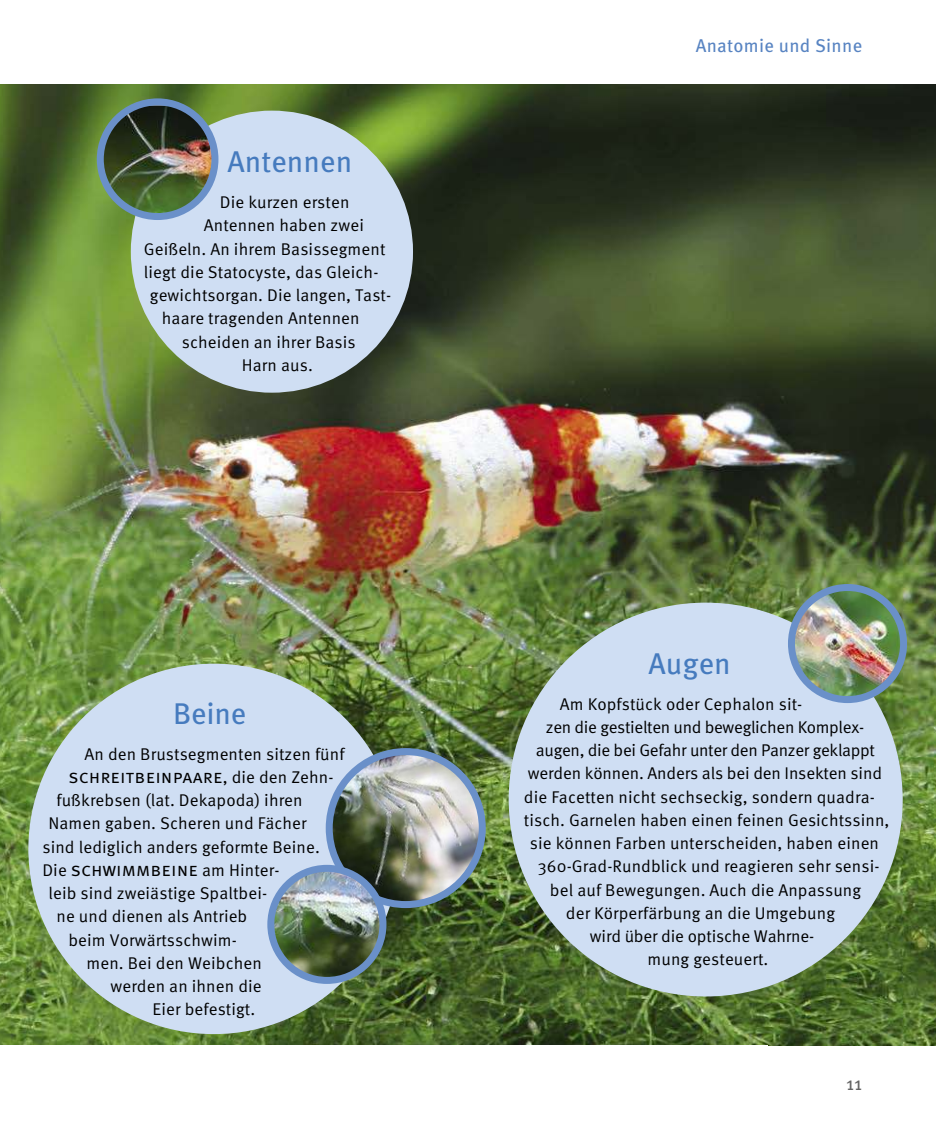
<style>
.page{position:relative;width:936px;height:1134px;background:#fff}
.page>*{position:absolute;margin:0;border:0;box-sizing:border-box;transform-origin:0 0}
.t1{font:30px "Meta OT";color:#467bbe}
.t2{font:19px "Meta OT Norm";color:#000}
.t3{font:18.4px "Meta OT";letter-spacing:.015em;color:#5884c2}
.t4{font:18.4px "Meta OT";color:#636363}
.t5{font:17px "Meta OT Norm";letter-spacing:.005em;color:#000}
.t6{font:17px "Meta OT Norm";letter-spacing:-.02em;color:#000}
.s1{font-size:17px}
.s2{font-size:19px}
</style>
<div class="page">
<img style="left:0;top:84px;width:935px;height:961px">
<div style="left:508px;top:603px;width:394px;height:393px;background:#cfdef3;border-radius:50%"></div>
<img style="left:791px;top:587px;width:112px;height:112px;border-radius:56px">
<div style="left:787px;top:584px;width:120px;height:119px;border:7px solid #6a90c9;border-radius:50%"></div>
<div style="left:131px;top:111px;width:282px;height:282px;background:#cfdef3;border-radius:50%"></div>
<img style="left:102px;top:105px;width:113px;height:111px">
<div style="left:97px;top:98px;width:121px;height:122px;border:7px solid #6a90c9;border-radius:50%"></div>
<div style="left:28px;top:664px;width:371px;height:370px;background:#cfdef3;border-radius:50%"></div>
<img style="left:329px;top:751px;width:153px;height:153px">
<div style="left:326px;top:748px;width:159px;height:160px;border:7px solid #6a90c9;border-radius:50%"></div>
<img style="left:271px;top:868px;width:112px;height:112px;border-radius:56px">
<div style="left:267px;top:865px;width:119px;height:119px;border:7px solid #6a90c9;border-radius:50%"></div>
<h1 class="t1" style="left:227px;top:150px;width:126px">Antennen</h1>
<p class="t5" style="left:220px;top:195px;width:131px">Die kurzen ersten</p>
<p class="t5" style="left:204px;top:218px;width:161px">Antennen haben zwei</p>
<p class="t5" style="left:144px;top:241px;width:243px">Geißeln. An ihrem Basissegment</p>
<p class="t5" style="left:144px;top:265px;width:236px">liegt die Statocyste, das Gleich-</p>
<p class="t5" style="left:150px;top:288px;width:243px">gewichtsorgan. Die langen, Tast-</p>
<p class="t5" style="left:162px;top:311px;width:199px">haare tragenden Antennen</p>
<p class="t5" style="left:182px;top:334px;width:175px">scheiden an ihrer Basis</p>
<p class="t5" style="left:242px;top:358px;width:72px">Harn aus.</p>
<h1 class="t1" style="left:173px;top:702px;width:74px">Beine</h1>
<p class="t5" style="left:84px;top:746px;width:261px">An den Brustsegmenten sitzen fünf</p>
<p class="t2" style="left:68px;top:768px;width:266px">schreitbeinpaare<span class="s1">, die den Zehn-</span></p>
<p class="t5" style="left:56px;top:793px;width:248px">fußkrebsen (lat. Dekapoda) ihren</p>
<p class="t5" style="left:48px;top:816px;width:260px">Namen gaben. Scheren und Fächer</p>
<p class="t5" style="left:42px;top:839px;width:279px">sind lediglich anders geformte Beine.</p>
<p class="t5" style="left:42px;top:863px;width:239px">Die <span class="s2">schwimmbeine</span> am Hinter-</p>
<p class="t5" style="left:48px;top:886px;width:220px">leib sind zweiästige Spaltbei-</p>
<p class="t5" style="left:56px;top:909px;width:192px">ne und dienen als Antrieb</p>
<p class="t5" style="left:68px;top:932px;width:170px">beim Vorwärtsschwim -</p>
<p class="t5" style="left:86px;top:956px;width:177px">men. Bei den Weibchen</p>
<p class="t5" style="left:110px;top:979px;width:153px">werden an ihnen die</p>
<p class="t5" style="left:152px;top:1002px;width:104px">Eier be festigt.</p>
<p class="t3" style="left:695px;top:39px;width:168px">Anatomie und Sinne</p>
<h1 class="t1" style="left:648px;top:652px;width:84px">Augen</h1>
<p class="t5" style="left:560px;top:696px;width:244px">Am Kopfstück oder Cephalon sit-</p>
<p class="t6" style="left:546px;top:720px;width:320px">zen die gestielten und beweglichen Komplex-</p>
<p class="t6" style="left:536px;top:743px;width:340px">augen, die bei Gefahr unter den Panzer geklappt</p>
<p class="t5" style="left:528px;top:766px;width:355px">werden können. Anders als bei den Insekten sind</p>
<p class="t5" style="left:524px;top:789px;width:352px">die Facetten nicht sechseckig, sondern quadra-</p>
<p class="t5" style="left:524px;top:813px;width:367px">tisch. Garnelen haben einen feinen Gesichtssinn,</p>
<p class="t5" style="left:530px;top:836px;width:350px">sie können Farben unterscheiden, haben einen</p>
<p class="t5" style="left:538px;top:859px;width:343px">360-Grad-Rundblick und reagieren sehr sensi-</p>
<p class="t5" style="left:550px;top:882px;width:313px">bel auf Bewegungen. Auch die Anpassung</p>
<p class="t5" style="left:566px;top:906px;width:270px">der Körperfärbung an die Umgebung</p>
<p class="t5" style="left:590px;top:929px;width:226px">wird über die optische Wahrne-</p>
<p class="t5" style="left:647px;top:952px;width:122px">mung gesteuert.</p>
<p class="t4" style="left:846px;top:1076px;width:17px">11</p>
</div>
